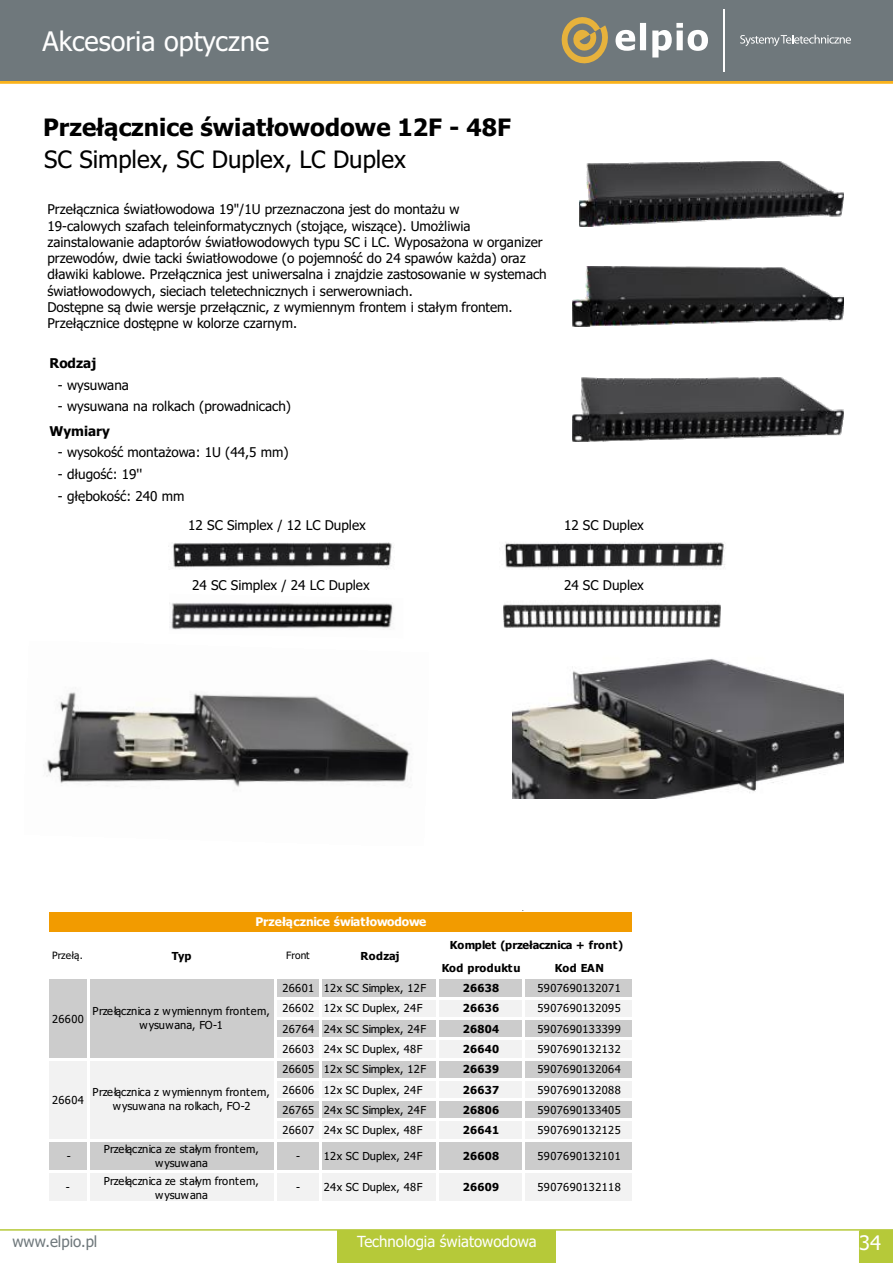
<style>
.page{position:relative;width:893px;height:1263px;background:#fff}
.page>*{position:absolute;margin:0;border:0;box-sizing:border-box;transform-origin:0 0}
.t1{font:27px "Tahoma";color:#fefefe}
.t2{font:700 24px "Tahoma";color:#000}
.t3{font:24px "Tahoma";color:#000}
.t4{font:20.1px "Tahoma";color:#fff}
.t5{font:15.3px "Tahoma";color:#fefefe}
.t6{font:15.3px "Tahoma";color:#6f787c}
.t7{font:13.5px/16.4px "Tahoma";color:#000}
.t8{font:700 13.5px "Tahoma";color:#000}
.t9{font:700 12px "Tahoma";color:#fff}
.t10{font:11.1px/13.8px "Tahoma";letter-spacing:.035em;color:#000;text-align:center}
.t11{font:700 11.1px "Tahoma";letter-spacing:.03em;color:#000}
.t12{font:11.1px/13.8px "Tahoma";letter-spacing:.005em;color:#000;text-align:center}
.t13{font:700 11.1px "Tahoma";letter-spacing:-.02em;color:#000}
.t14{font:10.2px "Tahoma";color:#000}
</style>
<div class="page">
<hr style="left:0;top:81px;width:893px;height:3px;background:#fab31c">
<div style="left:0;top:0;width:893px;height:81px;background:#6f787c"></div>
<hr style="left:723px;top:9px;width:1px;height:62px;background:#fefefe">
<svg style="left:561px;top:17px;width:147px;height:47px"></svg>
<svg style="left:740px;top:35px;width:111px;height:11px"></svg>
<hr style="left:0;top:1229px;width:893px;height:2px;background:#b6c939">
<div style="left:337px;top:1230px;width:219px;height:33px;background:#b6c939"></div>
<img style="left:43px;top:692px;width:367px;height:95px">
<img style="left:580px;top:162px;width:263px;height:64px">
<img style="left:512px;top:659px;width:331px;height:140px">
<img style="left:573px;top:378px;width:270px;height:63px">
<img style="left:573px;top:266px;width:270px;height:61px">
<img style="left:168px;top:542px;width:226px;height:28px">
<img style="left:504px;top:542px;width:221px;height:27px">
<img style="left:503px;top:604px;width:218px;height:24px">
<img style="left:169px;top:603px;width:225px;height:27px">
<div style="left:48px;top:911px;width:586px;height:23px;background:#f29b00"></div>
<div style="left:48px;top:977px;width:586px;height:22px;background:#ccc"></div>
<div style="left:48px;top:998px;width:227px;height:21px;background:#ccc"></div>
<div style="left:275px;top:998px;width:359px;height:21px;background:#f2f2f2"></div>
<div style="left:48px;top:1018px;width:586px;height:21px;background:#ccc"></div>
<div style="left:48px;top:1038px;width:227px;height:21px;background:#ccc"></div>
<div style="left:275px;top:1038px;width:359px;height:21px;background:#f2f2f2"></div>
<div style="left:48px;top:1058px;width:227px;height:22px;background:#f2f2f2"></div>
<div style="left:275px;top:1058px;width:359px;height:22px;background:#ccc"></div>
<div style="left:48px;top:1079px;width:586px;height:21px;background:#f2f2f2"></div>
<div style="left:48px;top:1099px;width:227px;height:21px;background:#f2f2f2"></div>
<div style="left:275px;top:1099px;width:359px;height:21px;background:#ccc"></div>
<div style="left:48px;top:1119px;width:586px;height:21px;background:#f2f2f2"></div>
<div style="left:48px;top:1139px;width:586px;height:33px;background:#ccc"></div>
<div style="left:48px;top:1171px;width:586px;height:32px;background:#f2f2f2"></div>
<hr style="left:47px;top:910px;width:2px;height:293px;background:#fff">
<hr style="left:87px;top:935px;width:3px;height:268px;background:#fff">
<hr style="left:274px;top:935px;width:2px;height:268px;background:#fff">
<hr style="left:320px;top:935px;width:2px;height:268px;background:#fff">
<hr style="left:436px;top:935px;width:3px;height:268px;background:#fff">
<hr style="left:522px;top:958px;width:3px;height:245px;background:#fff">
<hr style="left:632px;top:912px;width:2px;height:291px;background:#fff">
<hr style="left:49px;top:910px;width:585px;height:2px;background:#fff">
<hr style="left:49px;top:932px;width:585px;height:3px;background:#fff">
<hr style="left:49px;top:976px;width:585px;height:3px;background:#fff">
<hr style="left:276px;top:997px;width:358px;height:2px;background:#fff">
<hr style="left:276px;top:1017px;width:358px;height:3px;background:#fff">
<hr style="left:276px;top:1037px;width:358px;height:3px;background:#fff">
<hr style="left:49px;top:1057px;width:585px;height:3px;background:#fff">
<hr style="left:276px;top:1078px;width:358px;height:3px;background:#fff">
<hr style="left:276px;top:1098px;width:358px;height:3px;background:#fff">
<hr style="left:276px;top:1118px;width:358px;height:3px;background:#fff">
<hr style="left:49px;top:1139px;width:585px;height:2px;background:#fff">
<hr style="left:49px;top:1170px;width:585px;height:3px;background:#fff">
<hr style="left:49px;top:1201px;width:585px;height:2px;background:#fff">
<svg style="left:859px;top:1230px;width:34px;height:33px"></svg>
<h1 class="t1" style="left:43px;top:30px;width:228px">Akcesoria optyczne</h1>
<h2 class="t2" style="left:43px;top:118px;width:469px">Przełącznice światłowodowe 12F - 48F</h2>
<h2 class="t3" style="left:44px;top:149px;width:363px">SC Simplex, SC Duplex, LC Duplex</h2>
<p class="t7" style="left:47px;top:202px;width:501px">Przełącznica światłowodowa 19"/1U przeznaczona jest do montażu w<br>19-calowych szafach teleinformatycznych (stojące, wiszące). Umożliwia zainstalowanie adaptorów światłowodowych typu SC i LC. Wyposażona w organizer przewodów, dwie tacki światłowodowe (o pojemność do 24 spawów każda) oraz dławiki kablowe. Przełącznica jest uniwersalna i znajdzie zastosowanie w systemach światłowodowych, sieciach teletechnicznych i serwerowniach.</p>
<p class="t7" style="left:47px;top:300px;width:467px">Dostępne są dwie wersje przełącznic, z wymiennym frontem i stałym frontem.</p>
<p class="t7" style="left:47px;top:316px;width:251px">Przełącznice dostępne w kolorze czarnym.</p>
<p class="t8" style="left:50px;top:358px;width:48px">Rodzaj</p>
<p class="t7" style="left:58px;top:378px;width:73px">- wysuwana</p>
<p class="t7" style="left:58px;top:399px;width:235px">- wysuwana na rolkach (prowadnicach)</p>
<p class="t8" style="left:50px;top:425px;width:62px">Wymiary</p>
<p class="t7" style="left:58px;top:445px;width:232px">- wysokość montażowa: 1U (44,5 mm)</p>
<p class="t7" style="left:58px;top:467px;width:86px">- długość: 19''</p>
<p class="t7" style="left:58px;top:489px;width:128px">- głębokość: 240 mm</p>
<p class="t7" style="left:188px;top:518px;width:179px">12 SC Simplex / 12 LC Duplex</p>
<p class="t7" style="left:564px;top:518px;width:81px">12 SC Duplex</p>
<p class="t7" style="left:192px;top:578px;width:179px">24 SC Simplex / 24 LC Duplex</p>
<p class="t7" style="left:564px;top:578px;width:81px">24 SC Duplex</p>
<p class="t9" style="left:256px;top:917px;width:172px">Przełącznice światłowodowe</p>
<p class="t14" style="left:52px;top:951px;width:32px">Przełą.</p>
<p class="t11" style="left:172px;top:951px;width:21px">Typ</p>
<p class="t14" style="left:286px;top:951px;width:25px">Front</p>
<p class="t11" style="left:361px;top:951px;width:40px">Rodzaj</p>
<p class="t13" style="left:450px;top:940px;width:175px">Komplet (przełacznica + front)</p>
<p class="t11" style="left:442px;top:963px;width:80px">Kod produktu</p>
<p class="t11" style="left:555px;top:963px;width:50px">Kod EAN</p>
<p class="t10" style="left:52px;top:1012px;width:33px">26600</p>
<p class="t10" style="left:93px;top:1005px;width:179px">Przełącznica z wymiennym frontem, wysuwana, FO-1</p>
<p class="t10" style="left:52px;top:1094px;width:33px">26604</p>
<p class="t10" style="left:93px;top:1086px;width:179px">Przełącznica z wymiennym frontem, wysuwana na rolkach, FO-2</p>
<p class="t10" style="left:282px;top:982px;width:145px">26601 12x SC Simplex, 12F</p>
<p class="t11" style="left:463px;top:984px;width:38px">26638</p>
<p class="t10" style="left:537px;top:982px;width:85px">5907690132071</p>
<p class="t10" style="left:282px;top:1002px;width:142px">26602 12x SC Duplex, 24F</p>
<p class="t11" style="left:463px;top:1004px;width:38px">26636</p>
<p class="t10" style="left:537px;top:1002px;width:85px">5907690132095</p>
<p class="t10" style="left:282px;top:1023px;width:145px">26764 24x SC Simplex, 24F</p>
<p class="t11" style="left:463px;top:1024px;width:38px">26804</p>
<p class="t10" style="left:537px;top:1023px;width:85px">5907690133399</p>
<p class="t10" style="left:282px;top:1043px;width:142px">26603 24x SC Duplex, 48F</p>
<p class="t11" style="left:463px;top:1044px;width:38px">26640</p>
<p class="t10" style="left:537px;top:1043px;width:85px">5907690132132</p>
<p class="t10" style="left:282px;top:1063px;width:145px">26605 12x SC Simplex, 12F</p>
<p class="t11" style="left:463px;top:1065px;width:38px">26639</p>
<p class="t10" style="left:537px;top:1063px;width:85px">5907690132064</p>
<p class="t10" style="left:282px;top:1083px;width:142px">26606 12x SC Duplex, 24F</p>
<p class="t11" style="left:463px;top:1085px;width:38px">26637</p>
<p class="t10" style="left:537px;top:1083px;width:85px">5907690132088</p>
<p class="t10" style="left:282px;top:1104px;width:145px">26765 24x SC Simplex, 24F</p>
<p class="t11" style="left:463px;top:1105px;width:38px">26806</p>
<p class="t10" style="left:537px;top:1104px;width:85px">5907690133405</p>
<p class="t10" style="left:282px;top:1124px;width:142px">26607 24x SC Duplex, 48F</p>
<p class="t11" style="left:463px;top:1125px;width:38px">26641</p>
<p class="t10" style="left:537px;top:1124px;width:85px">5907690132125</p>
<p class="t10" style="left:67px;top:1150px;width:6px">-</p>
<p class="t12" style="left:104px;top:1143px;width:157px">Przełącznica ze stałym frontem, wysuwana</p>
<p class="t10" style="left:296px;top:1150px;width:128px">- 12x SC Duplex, 24F</p>
<p class="t11" style="left:463px;top:1151px;width:38px">26608</p>
<p class="t10" style="left:537px;top:1150px;width:85px">5907690132101</p>
<p class="t10" style="left:66px;top:1181px;width:6px">-</p>
<p class="t12" style="left:104px;top:1175px;width:157px">Przełącznica ze stałym frontem, wysuwana</p>
<p class="t10" style="left:296px;top:1181px;width:128px">- 24x SC Duplex, 48F</p>
<p class="t11" style="left:463px;top:1183px;width:38px">26609</p>
<p class="t10" style="left:537px;top:1181px;width:85px">5907690132118</p>
<p class="t6" style="left:13px;top:1235px;width:86px">www.elpio.pl</p>
<p class="t5" style="left:357px;top:1235px;width:181px">Technologia światowodowa</p>
<h3 class="t4" style="left:859px;top:1234px;width:23px">34</h3>
</div>
